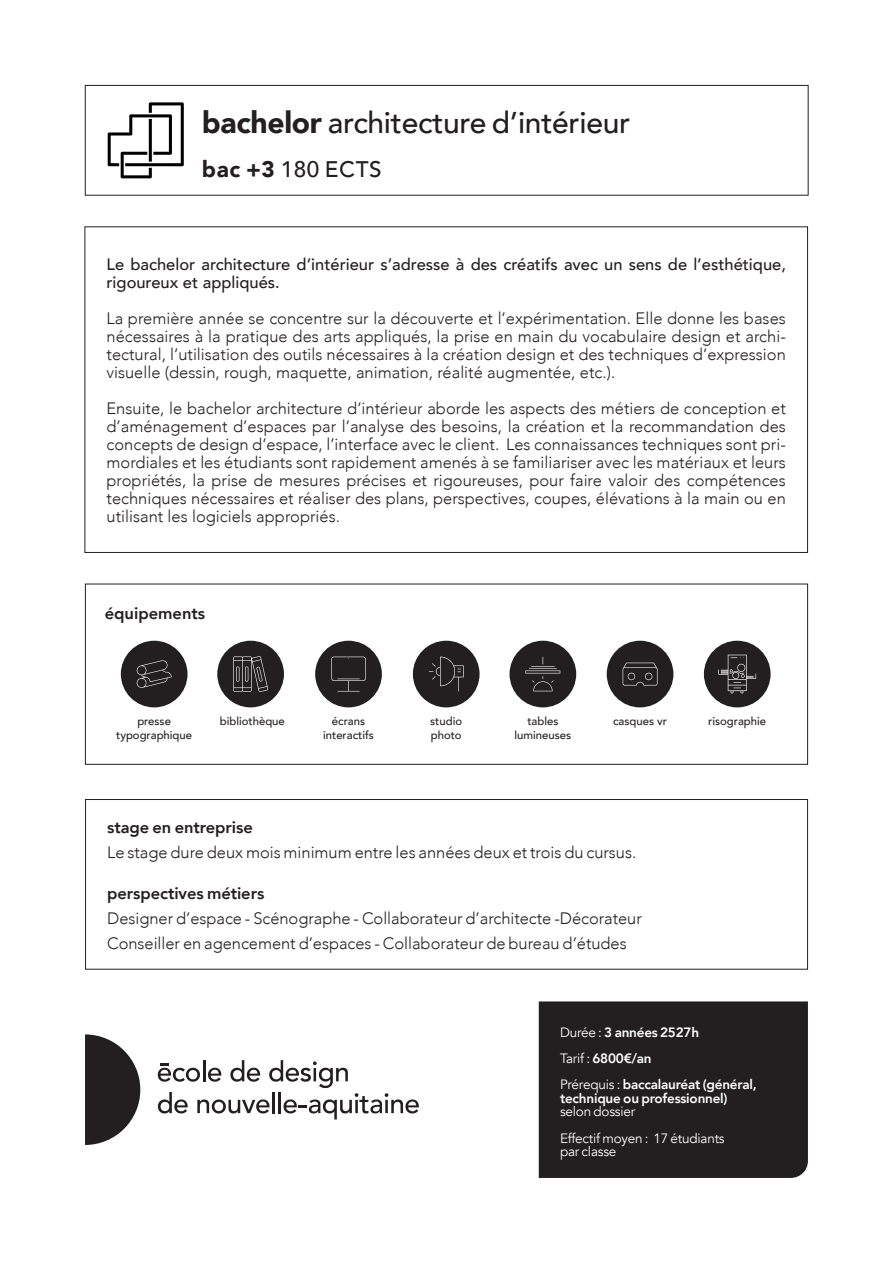
<style>
.page{position:relative;width:893px;height:1263px;background:#fff}
.page>*{position:absolute;margin:0;border:0;box-sizing:border-box;transform-origin:0 0}
.t1{font:500 30px "Avenir";letter-spacing:-.01em;color:#231f20}
.t2{font:500 22.5px "Avenir";letter-spacing:.025em;color:#231f20}
.Style_de_paragraphe_1{font:300 16.5px/18px "Avenir";letter-spacing:-.005em;color:#231f20;text-align:justify}
.t3{font:500 16.5px/18px "Avenir";color:#231f20}
.Style_de_paragraphe_1-2{font:800 16.5px "Avenir";letter-spacing:-.005em;color:#231f20}
.t4{font:800 13.5px/13.5px "Avenir";letter-spacing:-.015em;color:#fff}
.t5{font:13.5px/13.5px "Avenir";letter-spacing:-.015em;color:#fff}
.t6{font:500 11.4px "Avenir";color:#231f20}
.s1{font-weight:900}
.s2{font-weight:400}
</style>
<div class="page">
<svg style="left:85px;top:1034px;width:55px;height:111px"></svg>
<svg style="left:158px;top:1060px;width:261px;height:59px"></svg>
<div style="left:539px;top:1001px;width:269px;height:177px;background:#231f20"></div>
<div style="left:85px;top:799px;width:723px;height:170px;border:1px solid #231f20"></div>
<div style="left:85px;top:85px;width:723px;height:111px;border:1px solid #231f20"></div>
<svg style="left:108px;top:102px;width:76px;height:76px"></svg>
<div style="left:85px;top:584px;width:723px;height:181px;border:1px solid #231f20"></div>
<div style="left:217px;top:641px;width:67px;height:66px;background:#231f20;border-radius:50%"></div>
<svg style="left:233px;top:656px;width:35px;height:36px"></svg>
<div style="left:607px;top:641px;width:66px;height:66px;background:#231f20;border-radius:50%"></div>
<svg style="left:623px;top:663px;width:34px;height:22px"></svg>
<div style="left:121px;top:641px;width:67px;height:66px;background:#231f20;border-radius:50%"></div>
<svg style="left:136px;top:660px;width:36px;height:28px"></svg>
<div style="left:413px;top:641px;width:67px;height:66px;background:#231f20;border-radius:50%"></div>
<svg style="left:429px;top:657px;width:35px;height:34px"></svg>
<div style="left:315px;top:641px;width:67px;height:66px;background:#231f20;border-radius:50%"></div>
<svg style="left:331px;top:657px;width:35px;height:34px"></svg>
<div style="left:704px;top:641px;width:67px;height:66px;background:#231f20;border-radius:50%"></div>
<svg style="left:718px;top:655px;width:38px;height:38px"></svg>
<div style="left:509px;top:641px;width:67px;height:66px;background:#231f20;border-radius:50%"></div>
<svg style="left:525px;top:657px;width:35px;height:34px"></svg>
<p class="t1" style="left:202px;top:97px;width:430px"><span class="s1">bachelor</span> architecture d’intérieur</p>
<p class="t2" style="left:202px;top:150px;width:181px"><span class="s1">bac +3</span> 180 ECTS</p>
<p class="t3" style="left:107px;top:254px;width:681px">Le bachelor architecture d’intérieur s’adresse à des créatifs avec un sens de l’esthétique, rigoureux et appliqués.</p>
<p class="Style_de_paragraphe_1" style="left:107px;top:309px;width:681px">La première année se concentre sur la découverte et l’expérimentation. Elle donne les bases nécessaires à la pratique des arts appliqués, la prise en main du vocabulaire design et archi&shy;tectural, l’utilisation des outils nécessaires à la création design et des techniques d’expression visuelle (dessin, rough, maquette, animation, réalité augmentée, etc.).</p>
<p class="Style_de_paragraphe_1" style="left:107px;top:399px;width:681px">Ensuite, le bachelor architecture d’intérieur aborde les aspects des métiers de conception et d’aménagement d’espaces par l’analyse des besoins, la création et la recommandation des concepts de design d’espace, l’interface avec le client. Les connaissances techniques sont pri&shy;mordiales et les étudiants sont rapidement amenés à se familiariser avec les matériaux et leurs propriétés, la prise de mesures précises et rigoureuses, pour faire valoir des compétences techniques nécessaires et réaliser des plans, perspectives, coupes, élévations à la main ou en utilisant les logiciels appropriés.</p>
<p class="Style_de_paragraphe_1-2" style="left:105px;top:600px;width:102px">équipements</p>
<p class="t6" style="left:137px;top:711px;width:35px">presse</p>
<p class="t6" style="left:116px;top:725px;width:77px">typographique</p>
<p class="t6" style="left:220px;top:711px;width:67px">bibliothèque</p>
<p class="t6" style="left:332px;top:711px;width:35px">écrans</p>
<p class="t6" style="left:323px;top:725px;width:52px">interactifs</p>
<p class="t6" style="left:430px;top:711px;width:33px">studio</p>
<p class="t6" style="left:431px;top:725px;width:32px">photo</p>
<p class="t6" style="left:527px;top:711px;width:33px">tables</p>
<p class="t6" style="left:708px;top:711px;width:59px">risographie</p>
<p class="t6" style="left:515px;top:725px;width:58px">lumineuses</p>
<p class="t6" style="left:613px;top:711px;width:55px">casques vr</p>
<p class="Style_de_paragraphe_1-2" style="left:107px;top:814px;width:147px">stage en entreprise</p>
<p class="Style_de_paragraphe_1" style="left:107px;top:843px;width:531px">Le stage dure deux mois minimum entre les années deux et trois du cursus.</p>
<p class="Style_de_paragraphe_1-2" style="left:107px;top:881px;width:159px">perspectives métiers</p>
<p class="Style_de_paragraphe_1" style="left:107px;top:910px;width:536px">Designer d’espace - Scénographe - Collaborateur d’architecte -Décorateur</p>
<p class="Style_de_paragraphe_1" style="left:107px;top:935px;width:521px">Conseiller en agencement d’espaces - Collaborateur de bureau d’études</p>
<p class="t4" style="left:560px;top:1025px;width:141px"><span class="s2">Durée :</span> 3 années 2527h</p>
<p class="t4" style="left:560px;top:1052px;width:93px"><span class="s2">Tarif :</span> 6800€/an</p>
<p class="t4" style="left:560px;top:1078px;width:198px"><span class="s2">Prérequis :</span> baccalauréat (général, technique ou professionnel) <span class="s2">selon dossier</span></p>
<p class="t5" style="left:560px;top:1131px;width:166px">Effectif moyen : 17 étudiants par classe</p>
</div>
